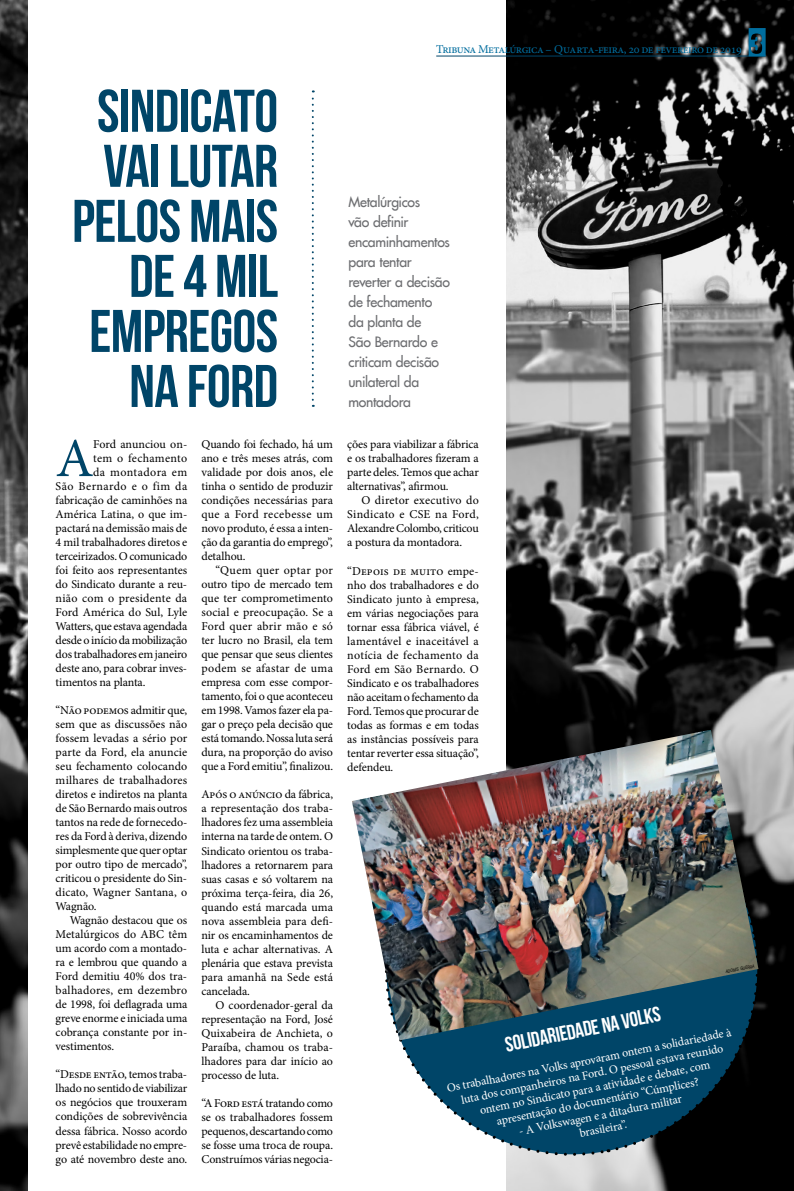
<style>
.page{position:relative;width:794px;height:1191px;background:#fff}
.page>*{position:absolute;margin:0;border:0;box-sizing:border-box;transform-origin:0 0}
.t1{font:60px/55px "Bebas Neue";letter-spacing:-.01em;color:#004568;text-align:right}
.t2{font:55.1px "Minion Pro";color:#004568}
.t3{font:21px "Bebas Neue";color:#fff}
.t4{font:14px/20px "Futura";letter-spacing:-.02em;color:#6d6e71}
.t5{font:12px/14px "Minion Pro";letter-spacing:-.01em;color:#000;text-align:justify}
.t6{font:12px/14px "Minion Pro";color:#fff;text-align:center}
.t7{font:12px "Minion Pro";letter-spacing:-.04em;color:#006d9e}
.t8{font:italic condensed 4.4px "Swiss 721 BT";color:#000}
</style>
<div class="page">
<img style="left:0;top:0;width:794px;height:1191px">
<div style="left:28px;top:0;width:478px;height:1191px;background:#fff"></div>
<svg style="left:312px;top:90px;width:2px;height:317px"></svg>
<hr style="left:436px;top:56px;width:329px;height:1px;background:#004568">
<svg style="left:748px;top:28px;width:17px;height:28px"></svg>
<svg style="left:399px;top:769px;width:372px;height:399px;background:#32586b"></svg>
<img style="left:352px;top:729px;width:406px;height:311px">
<h1 class="t1" style="left:72px;top:83px;width:207px">SINDICATO<br>VAI LUTAR<br>PELOS MAIS<br>DE 4 MIL<br>EMPREGOS<br>NA FORD</h1>
<h2 class="t2" style="left:56px;top:421px;width:40px">A</h2>
<p class="t5" style="left:93px;top:437px;width:96px">Ford anunciou on-</p>
<p class="t5" style="left:201px;top:437px;width:133px">Quando foi fechado, há um ano e três meses atrás, com validade por dois anos, ele tinha o sentido de produzir condições necessárias para que a Ford recebesse um novo produto, é essa a inten&shy;ção da garantia do emprego”, detalhou.</p>
<p class="t5" style="left:201px;top:563px;width:133px;text-indent:14px">“Quem quer optar por outro tipo de mercado tem que ter comprometimento social e preocupação. Se a Ford quer abrir mão e só ter lucro no Brasil, ela tem que pensar que seus clientes podem se afastar de uma empresa com esse compor&shy;tamento, foi o que aconteceu em 1998. Vamos fazer ela pa&shy;gar o preço pela decisão que está tomando. Nossa luta será dura, na proporção do aviso que a Ford emitiu”, finalizou.</p>
<p class="t5" style="left:201px;top:787px;width:133px">Após o anúncio da fábrica, a representação dos traba&shy;lhadores fez uma assembleia interna na tarde de ontem. O Sindicato orientou os traba&shy;lhadores a retornarem para suas casas e só voltarem na próxima terça-feira, dia 26, quando está marcada uma nova assembleia para defi&shy;nir os encaminhamentos de luta e achar alternativas. A plenária que estava prevista para amanhã na Sede está cancelada.</p>
<p class="t5" style="left:201px;top:997px;width:133px;text-indent:14px">O coordenador-geral da representação na Ford, José Quixabeira de Anchieta, o Paraíba, chamou os traba&shy;lhadores para dar início ao processo de luta.</p>
<p class="t5" style="left:201px;top:1095px;width:133px">“A Ford está tratando como se os trabalhadores fossem pequenos, descartando como se fosse uma troca de roupa.<br>Construímos várias negocia-</p>
<p class="t5" style="left:93px;top:451px;width:96px">tem o fechamento</p>
<p class="t5" style="left:93px;top:465px;width:96px">da montadora em</p>
<p class="t5" style="left:56px;top:479px;width:133px">São Bernardo e o fim da</p>
<p class="t5" style="left:56px;top:493px;width:133px">fabricação de caminhões na</p>
<p class="t5" style="left:56px;top:507px;width:133px">América Latina, o que im-</p>
<p class="t5" style="left:56px;top:521px;width:133px">pactará na demissão mais de</p>
<p class="t5" style="left:56px;top:535px;width:133px">4 mil trabalhadores diretos e</p>
<p class="t5" style="left:56px;top:549px;width:133px">terceirizados. O comunicado</p>
<p class="t5" style="left:56px;top:563px;width:133px">foi feito aos representantes</p>
<p class="t5" style="left:56px;top:577px;width:133px">do Sindicato durante a reu-</p>
<p class="t5" style="left:56px;top:591px;width:133px">nião com o presidente da</p>
<p class="t5" style="left:56px;top:605px;width:133px">Ford América do Sul, Lyle</p>
<p class="t5" style="left:56px;top:619px;width:133px">Watters, que estava agendada</p>
<p class="t5" style="left:56px;top:633px;width:133px">desde o início da mobilização</p>
<p class="t5" style="left:56px;top:647px;width:133px">dos trabalhadores em janeiro</p>
<p class="t5" style="left:56px;top:661px;width:133px">deste ano, para cobrar inves-</p>
<p class="t5" style="left:56px;top:675px;width:91px">timentos na planta.</p>
<p class="t5" style="left:56px;top:703px;width:133px">“Não podemos admitir que, sem que as discussões não fossem levadas a sério por parte da Ford, ela anuncie seu fechamento colocando milhares de trabalhadores diretos e indiretos na planta de São Bernardo mais outros tantos na rede de fornecedo&shy;res da Ford à deriva, dizendo simplesmente que quer optar por outro tipo de mercado”, criticou o presidente do Sin&shy;dicato, Wagner Santana, o Wagnão.</p>
<p class="t5" style="left:56px;top:913px;width:133px;text-indent:14px">Wagnão destacou que os Metalúrgicos do ABC têm um acordo com a montado&shy;ra e lembrou que quando a Ford demitiu 40% dos tra&shy;balhadores, em dezembro de 1998, foi deflagrada uma greve enorme e iniciada uma cobrança constante por in&shy;vestimentos.</p>
<p class="t5" style="left:56px;top:1067px;width:133px">“Desde então, temos traba&shy;lhado no sentido de viabilizar os negócios que trouxeram condições de sobrevivência dessa fábrica. Nosso acordo prevê estabilidade no empre&shy;go até novembro deste ano.</p>
<p class="t7" style="left:436px;top:41px;width:307px">Tribuna Metalúrgica – Quarta-feira, 20 de fevereiro de 2019</p>
<p class="t4" style="left:348px;top:191px;width:103px">Metalúrgicos<br>vão definir encaminhamentos para tentar reverter a decisão de fechamento da planta de<br>São Bernardo e criticam decisão unilateral da montadora</p>
<p class="t5" style="left:347px;top:437px;width:133px">ções para viabilizar a fábrica e os trabalhadores fizeram a parte deles. Temos que achar alternativas”, afirmou.</p>
<p class="t5" style="left:347px;top:494px;width:133px;text-indent:14px">O diretor executivo do Sindicato e CSE na Ford, Alexandre Colombo, criticou a postura da montadora.</p>
<p class="t5" style="left:347px;top:564px;width:133px">“Depois de muito empe&shy;nho dos trabalhadores e do Sindicato junto à empresa, em várias negociações para tornar essa fábrica viável, é lamentável e inaceitável a notícia de fechamento da Ford em São Bernardo. O Sindicato e os trabalhadores não aceitam o fechamento da Ford. Temos que procurar de todas as formas e em todas as instâncias possíveis para tentar reverter essa situação”, defendeu.</p>
<p class="t8" style="left:725px;top:968px;width:31px;rotate:-10deg">adonis guerra</p>
<h3 class="t3" style="left:503px;top:1033px;width:159px;rotate:-11deg">SOLIDARIEDADE NA VOLKS</h3>
<p class="t6" style="left:445px;top:1081px;width:291px;rotate:-11deg">Os trabalhadores na Volks aprovaram ontem a solidariedade à luta dos companheiros na Ford. O pessoalestava reunido ontem no Sindicato para a atividade e debate, com apresentação do docum entário “Cúmplices?</p>
<p class="t6" style="left:518px;top:1123px;width:169px;rotate:-11deg">- A Volkswagen e a ditadura m ilitar brasileira”.</p>
</div>
